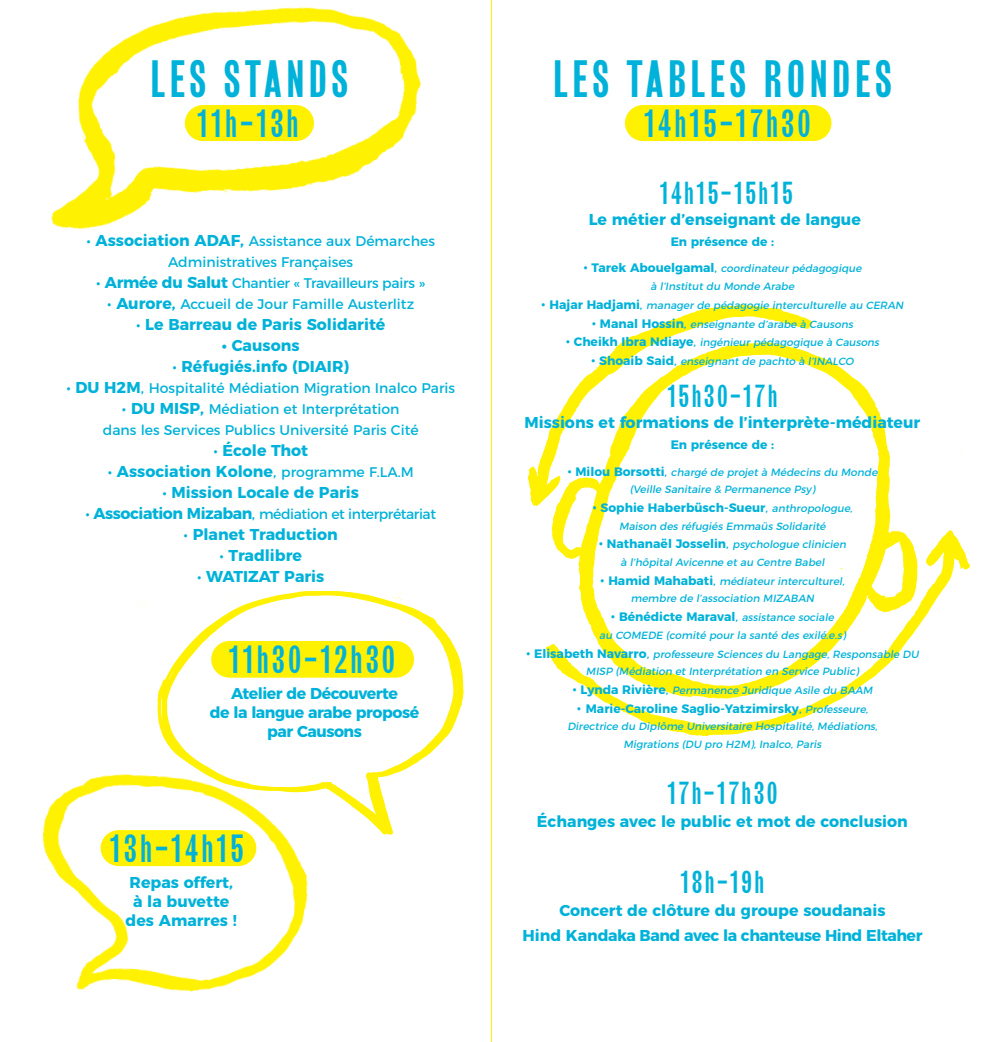
<style>
.page{position:relative;width:983px;height:1042px;background:#fff}
.page>*{position:absolute;margin:0;border:0;box-sizing:border-box;transform-origin:0 0}
.t1{font:49px "Girott";letter-spacing:.09em;color:#00b2d9}
.t2{font:36.75px "Girott";letter-spacing:.08em;color:#00b2d9}
.t3{font:29.75px "Girott";letter-spacing:.08em;color:#00b2d9}
.t4{font:700 15.75px "Montserrat";color:#00b2d9}
.t5{font:700 15.75px "Montserrat";letter-spacing:-.03em;color:#00b2d9}
.t6{font:14px/21px "Montserrat";color:#00b2d9;text-align:center}
.t7{font:14px "Montserrat";letter-spacing:-.03em;color:#00b2d9}
.t8{font:14px "Montserrat";letter-spacing:-.02em;color:#00b2d9}
.t9{font:700 12.25px "Montserrat";color:#00b2d9}
.t10{font:italic 10.5px/17.5px "Montserrat";letter-spacing:-.005em;color:#00b2d9;text-align:center}
.s1{font-size:15.75px}
.s2{font-weight:700;font-size:15.75px}
.s3{font-weight:400}
.s4{font-weight:400;font-size:14px}
.s5{font-style:normal;font-size:15.75px}
.s6{font-weight:700;font-style:normal;font-size:12.25px}
.s7{font-style:normal;font-size:12.25px}
.s8{font-weight:400;font-size:15.75px}
.s9{font-weight:400;font-style:italic;font-size:10.5px}
</style>
<div class="page">
<img style="left:528px;top:304px;width:443px;height:432px">
<img style="left:51px;top:7px;width:370px;height:223px">
<hr style="left:491px;top:0;width:1px;height:1042px;background:#fff101">
<div style="left:185px;top:105px;width:129px;height:36px;background:#fff101;border-radius:18px"></div>
<img style="left:42px;top:774px;width:266px;height:218px">
<img style="left:145px;top:591px;width:319px;height:247px">
<div style="left:624px;top:105px;width:207px;height:36px;background:#fff101;border-radius:18px"></div>
<p class="t1" style="left:150px;top:52px;width:199px">LES STANDS</p>
<p class="t2" style="left:197px;top:103px;width:103px">11h-13h</p>
<p class="t6" style="left:86px;top:229px;width:350px"><span class="s1">•</span> <span class="s2">Association ADAF,</span> Assistance aux Démarches<br>Administratives Françaises</p>
<p class="t8" style="left:96px;top:272px;width:330px"><span class="s1">•</span> <span class="s2">Armée du Salut</span> Chantier « Travailleurs pairs »</p>
<p class="t6" style="left:107px;top:292px;width:308px"><span class="s1">•</span> <span class="s2">Aurore,</span> Accueil de Jour Famille Austerlitz</p>
<p class="t4" style="left:136px;top:311px;width:251px"><span class="s3">•</span> Le Barreau de Paris Solidarité</p>
<p class="t4" style="left:222px;top:332px;width:79px">• Causons</p>
<p class="t4" style="left:172px;top:353px;width:178px"><span class="s3">•</span> Réfugiés.info (DIAIR)</p>
<p class="t6" style="left:66px;top:376px;width:390px"><span class="s1">•</span> <span class="s2">DU H2M</span><span class="s1">,</span> Hospitalité Médiation Migration Inalco Paris</p>
<p class="t6" style="left:122px;top:397px;width:279px"><span class="s1">•</span> <span class="s2">DU MISP,</span> Médiation et Interprétation</p>
<p class="t6" style="left:103px;top:418px;width:317px">dans les Services Publics Université Paris Cité</p>
<p class="t4" style="left:213px;top:437px;width:96px"><span class="s3">•</span> École Thot</p>
<p class="t4" style="left:108px;top:458px;width:307px"><span class="s3">•</span> Association Kolone<span class="s3">,</span> <span class="s4">programme F.LA.M</span></p>
<p class="t4" style="left:162px;top:479px;width:198px"><span class="s3">•</span> Mission Locale de Paris</p>
<p class="t7" style="left:85px;top:503px;width:352px"><span class="s1">•</span> <span class="s2">Association Mizaban</span><span class="s1">,</span> médiation et interprétariat</p>
<p class="t4" style="left:183px;top:521px;width:156px"><span class="s3">•</span> Planet Traduction</p>
<p class="t4" style="left:219px;top:542px;width:84px"><span class="s3">•</span> Tradlibre</p>
<p class="t4" style="left:197px;top:563px;width:129px"><span class="s3">•</span> WATIZAT Paris</p>
<p class="t2" style="left:229px;top:639px;width:168px">11h30-12h30</p>
<p class="t5" style="left:231px;top:680px;width:168px">Atelier de Découverte</p>
<p class="t5" style="left:210px;top:699px;width:211px">de la langue arabe proposé</p>
<p class="t5" style="left:267px;top:718px;width:96px">par Causons</p>
<p class="t2" style="left:110px;top:828px;width:135px">13h-14h15</p>
<p class="t4" style="left:130px;top:869px;width:105px">Repas offert,</p>
<p class="t4" style="left:133px;top:888px;width:98px">à la buvette</p>
<p class="t4" style="left:126px;top:907px;width:113px">des Amarres !</p>
<p class="t1" style="left:553px;top:52px;width:340px">LES TABLES RONDES</p>
<p class="t2" style="left:644px;top:103px;width:168px">14h15-17h30</p>
<p class="t3" style="left:659px;top:176px;width:134px">14h15-15h15</p>
<p class="t4" style="left:588px;top:206px;width:273px">Le métier d’enseignant de langue</p>
<p class="t9" style="left:670px;top:231px;width:105px">En présence de :</p>
<p class="t10" style="left:583px;top:259px;width:282px"><span class="s5">•</span> <span class="s6">Ta re k Abo u e l g a m a l</span> <span class="s7">,</span> coordinateur pédagogique</p>
<p class="t10" style="left:650px;top:276px;width:147px">à l’Institut du Monde Arabe</p>
<p class="t10" style="left:541px;top:295px;width:366px"><span class="s5">•</span> <span class="s6">H aj a r H a dj a m i</span> <span class="s7">,</span> manager de pédagogie interculturelle au CERAN</p>
<p class="t10" style="left:591px;top:314px;width:265px"><span class="s5">•</span> <span class="s6">M a n a l H oss i n</span> <span class="s7">,</span> enseignante d’arabe à Causons</p>
<p class="t10" style="left:565px;top:333px;width:317px"><span class="s5">•</span> <span class="s6">C h e i k h I b ra N d i aye</span><span class="s7">,</span> ingénieur pédagogique à Causons</p>
<p class="t10" style="left:591px;top:352px;width:266px"><span class="s5">•</span> <span class="s6">S h oa i b Sa i d</span> <span class="s7">,</span> enseignant de pachto à l’INALCO</p>
<p class="t3" style="left:667px;top:380px;width:112px">15h30-17h</p>
<p class="t4" style="left:524px;top:410px;width:397px">Missions et formations de l’interprète-médiateur</p>
<p class="t9" style="left:670px;top:435px;width:105px">En présence de :</p>
<p class="t10" style="left:567px;top:462px;width:314px"><span class="s5">•</span> <span class="s6">M i l o u Bo rsott i</span> <span class="s7">,</span> chargé de projet à Médecins du Monde</p>
<p class="t10" style="left:629px;top:480px;width:189px">(Veille Sanitaire &amp; Permanence Psy)</p>
<p class="t9" style="left:592px;top:497px;width:264px"><span class="s8">•</span> Sophie Haberbüsch-Sueur<span class="s3">,</span> <span class="s9">anthropologue,</span></p>
<p class="t10" style="left:619px;top:516px;width:210px">Maison des réfugiés Emmaüs Solidarité</p>
<p class="t10" style="left:598px;top:535px;width:251px"><span class="s5">•</span> <span class="s6">Nathanaël Josselin</span><span class="s7">,</span> psychologue clinicien</p>
<p class="t10" style="left:620px;top:552px;width:208px">à l’hôpital Avicenne et au Centre Babel</p>
<p class="t10" style="left:600px;top:571px;width:248px"><span class="s5">•</span> <span class="s6">H a m i d M a h a bat i</span> <span class="s7">,</span> médiateur interculturel,</p>
<p class="t10" style="left:630px;top:589px;width:187px">membre de l’association MIZABAN</p>
<p class="t10" style="left:610px;top:608px;width:227px"><span class="s5">•</span> <span class="s6">Bénédicte Maraval</span><span class="s7">,</span> assistance sociale</p>
<p class="t10" style="left:599px;top:625px;width:250px">au COMEDE (comité pour la santé des exilé.e.s)</p>
<p class="t10" style="left:526px;top:644px;width:396px"><span class="s5">•</span> <span class="s6">E l i s a b et h N ava r ro</span> <span class="s7">,</span> professeure Sciences du Langage, Responsable DU<br>MISP (Médiation et Interprétation en Service Public)</p>
<p class="t10" style="left:572px;top:681px;width:304px"><span class="s5">•</span> <span class="s6">Lyn d a R i vi è re</span><span class="s7">,</span> Permanence Juridique Asile du BAAM</p>
<p class="t9" style="left:576px;top:698px;width:295px"><span class="s8">•</span> Marie-Caroline Saglio-Yatzimirsky<span class="s3">,</span> <span class="s9">Professeure,</span></p>
<p class="t10" style="left:567px;top:717px;width:314px">Directrice du Diplôme Universitaire Hospitalité, Médiations,</p>
<p class="t10" style="left:623px;top:734px;width:202px">Migrations (DU pro H2M), Inalco, Paris</p>
<p class="t3" style="left:667px;top:776px;width:112px">17h-17h30</p>
<p class="t4" style="left:537px;top:808px;width:372px">Échanges avec le public et mot de conclusion</p>
<p class="t3" style="left:680px;top:865px;width:85px">18h-19h</p>
<p class="t4" style="left:559px;top:897px;width:327px">Concert de clôture du groupe soudanais</p>
<p class="t5" style="left:522px;top:922px;width:401px">Hind Kandaka Band avec la chanteuse Hind Eltaher</p>
</div>
